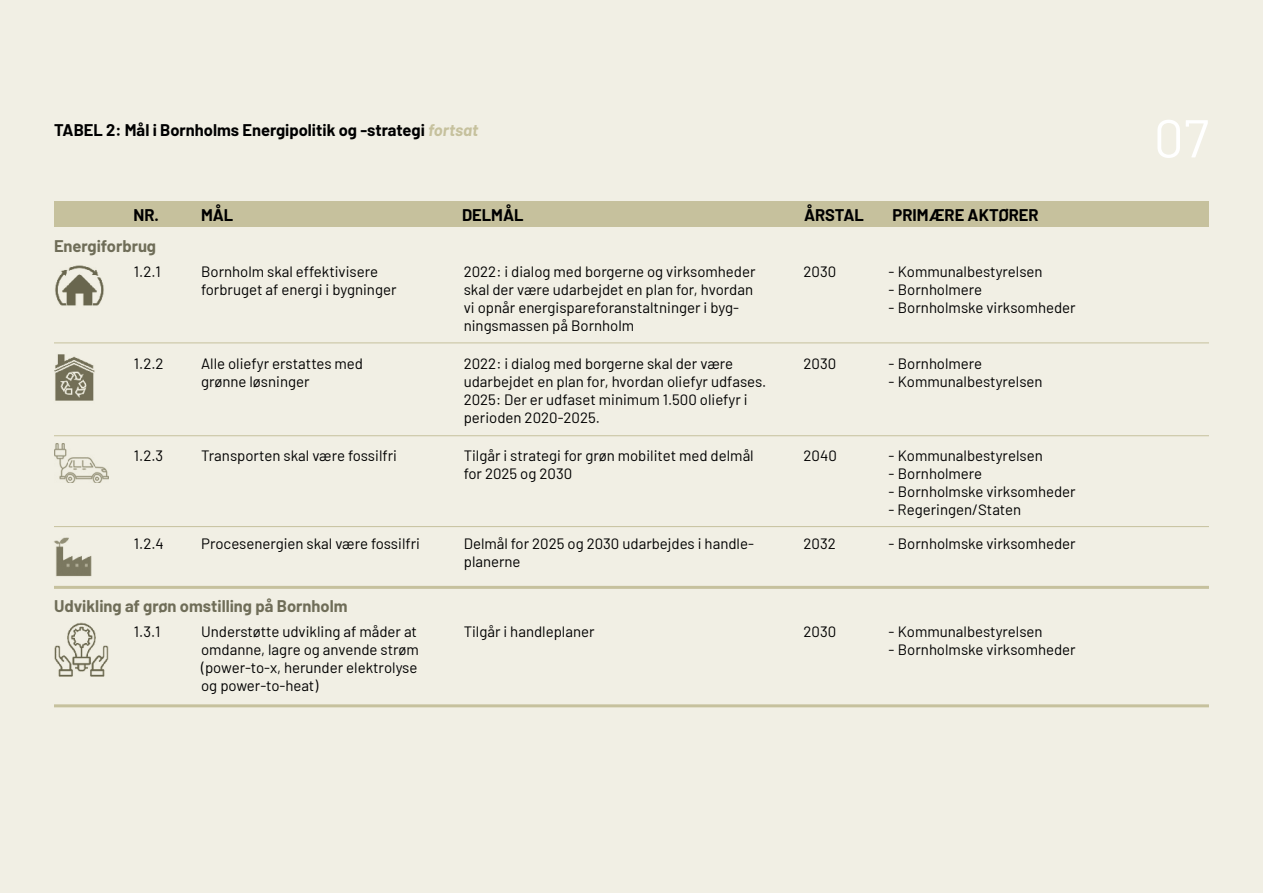
<style>
.page{position:relative;width:1263px;height:893px;background:#efede0}
.page>*{position:absolute;margin:0;border:0;box-sizing:border-box;transform-origin:0 0}
.t1{font:53.25px "Barlow";color:#fff}
.t2{font:700 16.5px "Barlow";color:#000}
.t3{font:700 16.5px "Barlow";color:#6f6d58}
.t4{font:15px/18px "Barlow";color:#000}
.s1{font-style:italic;color:#c6c19d}
</style>
<div class="page">
<div style="left:54px;top:201px;width:1155px;height:26px;background:#c6c19d"></div>
<hr style="left:54px;top:435px;width:1155px;height:1px;background:#c6c19d">
<hr style="left:54px;top:526px;width:1155px;height:1px;background:#c6c19d">
<hr style="left:54px;top:586px;width:1155px;height:3px;background:#c6c19d">
<hr style="left:54px;top:342px;width:1155px;height:1px;background:#c6c19d">
<hr style="left:54px;top:704px;width:1155px;height:3px;background:#c6c19d">
<img style="left:55px;top:265px;width:49px;height:41px">
<img style="left:54px;top:354px;width:41px;height:47px">
<img style="left:54px;top:444px;width:54px;height:38px">
<img style="left:54px;top:537px;width:38px;height:39px">
<img style="left:54px;top:622px;width:54px;height:54px">
<p class="t2" style="left:54px;top:117px;width:426px">TABEL 2: Mål i Bornholms Energipolitik og -strategi <span class="s1">fortsat</span></p>
<p class="t2" style="left:133px;top:203px;width:27px">NR.</p>
<p class="t2" style="left:201px;top:203px;width:34px">MÅL</p>
<p class="t2" style="left:462px;top:203px;width:63px">DELMÅL</p>
<p class="t2" style="left:804px;top:203px;width:61px">ÅRSTAL</p>
<p class="t2" style="left:892px;top:203px;width:148px">PRIMÆRE AKTØRER</p>
<p class="t3" style="left:54px;top:233px;width:104px">Energiforbrug</p>
<p class="t4" style="left:134px;top:261px;width:28px">1.2.1</p>
<p class="t4" style="left:201px;top:261px;width:197px">Bornholm skal effektivisere forbruget af energi i bygninger</p>
<p class="t4" style="left:464px;top:261px;width:293px">2022: i dialog med borgerne og virksomheder skal der være udarbejdet en plan for, hvordan vi opnår energispareforanstaltninger i byg&shy;ningsmassen på Bornholm</p>
<p class="t4" style="left:803px;top:261px;width:34px">2030</p>
<p class="t4" style="left:889px;top:261px;width:156px">- Kommunalbestyrelsen</p>
<p class="t4" style="left:889px;top:279px;width:95px">- Bornholmere</p>
<p class="t4" style="left:889px;top:297px;width:189px">- Bornholmske virksomheder</p>
<p class="t4" style="left:134px;top:354px;width:31px">1.2.2</p>
<p class="t4" style="left:201px;top:354px;width:163px">Alle oliefyr erstattes med grønne løsninger</p>
<p class="t4" style="left:464px;top:354px;width:304px">2022: i dialog med borgerne skal der være udarbejdet en plan for, hvordan oliefyr udfases.<br>2025: Der er udfaset minimum 1.500 oliefyr i perioden 2020-2025.</p>
<p class="t4" style="left:803px;top:354px;width:34px">2030</p>
<p class="t4" style="left:889px;top:354px;width:95px">- Bornholmere</p>
<p class="t4" style="left:889px;top:372px;width:156px">- Kommunalbestyrelsen</p>
<p class="t4" style="left:134px;top:445px;width:31px">1.2.3</p>
<p class="t4" style="left:134px;top:534px;width:31px">1.2.4</p>
<p class="t4" style="left:201px;top:445px;width:197px">Transporten skal være fossilfri</p>
<p class="t4" style="left:201px;top:534px;width:220px">Procesenergien skal være fossilfri</p>
<p class="t4" style="left:464px;top:445px;width:291px">Tilgår i strategi for grøn mobilitet med delmål for 2025 og 2030</p>
<p class="t4" style="left:464px;top:534px;width:292px">Delmål for 2025 og 2030 udarbejdes i handle&shy;planerne</p>
<p class="t4" style="left:804px;top:445px;width:35px">2040</p>
<p class="t4" style="left:804px;top:534px;width:34px">2032</p>
<p class="t4" style="left:889px;top:445px;width:156px">- Kommunalbestyrelsen</p>
<p class="t4" style="left:889px;top:463px;width:95px">- Bornholmere</p>
<p class="t4" style="left:889px;top:481px;width:189px">- Bornholmske virksomheder</p>
<p class="t4" style="left:889px;top:499px;width:134px">- Regeringen/Staten</p>
<p class="t4" style="left:889px;top:534px;width:189px">- Bornholmske virksomheder</p>
<p class="t3" style="left:54px;top:594px;width:295px">Udvikling af grøn omstilling på Bornholm</p>
<p class="t4" style="left:201px;top:622px;width:219px">Understøtte udvikling af måder at omdanne, lagre og anvende strøm (power-to-x, herunder elektrolyse og power-to-heat)</p>
<p class="t4" style="left:464px;top:622px;width:132px">Tilgår i handleplaner</p>
<p class="t4" style="left:803px;top:622px;width:34px">2030</p>
<p class="t4" style="left:889px;top:622px;width:156px">- Kommunalbestyrelsen</p>
<p class="t4" style="left:134px;top:622px;width:28px">1.3.1</p>
<p class="t4" style="left:889px;top:640px;width:189px">- Bornholmske virksomheder</p>
<h1 class="t1" style="left:1154px;top:100px;width:57px">07</h1>
</div>
